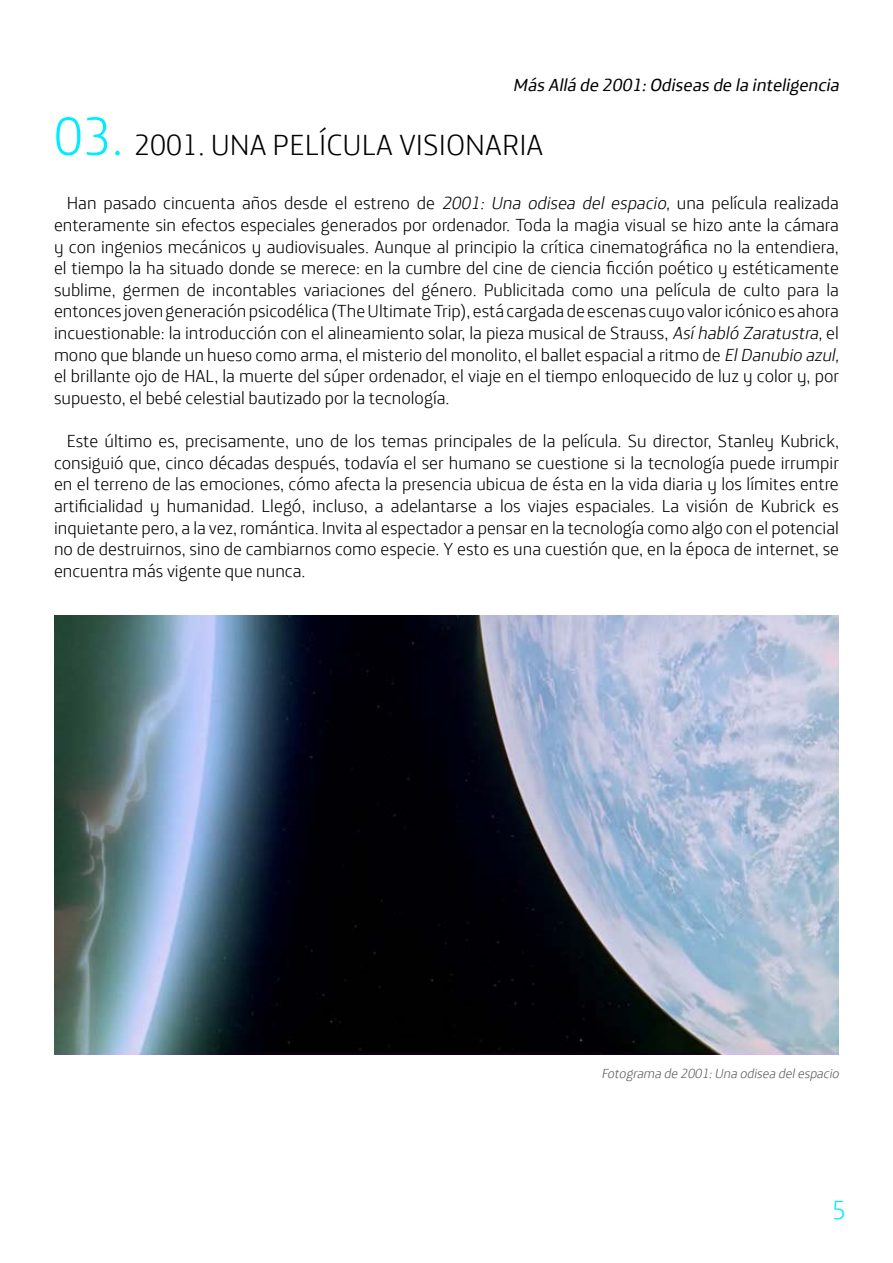
<style>
.page{position:relative;width:893px;height:1263px;background:#fff}
.page>*{position:absolute;margin:0;border:0;box-sizing:border-box;transform-origin:0 0}
.t1{font:300 30px "Telefonica";color:#000}
.t2{font:300 27px "Telefonica";color:#00edff}
.t3{font:300 18px/21.6px "Telefonica";color:#000}
.t4{font:italic 18px "Telefonica";color:#000}
.t5{font:italic 300 13.5px "Telefonica";color:#595959}
.s1{font-size:54px;color:#00edff}
.s2{font-style:italic}
</style>
<div class="page">
<img style="left:54px;top:615px;width:785px;height:439px">
<p class="t4" style="left:513px;top:69px;width:332px">MásAllá de 2001:Odiseasde la inteligencia</p>
<h1 class="t1" style="left:54px;top:118px;width:491px"><span class="s1">03.</span> 2001. UNA PELÍCULA VISIONARIA</h1>
<p class="t3" style="left:54px;top:190px;width:791px;text-indent:13px">Han pasado cincuenta años desde el estreno de <span class="s2">2001: Una odisea del espacio,</span> una película realizada enteramente sin efectos especiales generados por ordenador. Toda la magia visual se hizo ante la cámara y con ingenios mecánicos y audiovisuales. Aunque al principio la crítica cinematográfica no la entendiera, el tiempo la ha situado donde se merece: en la cumbre del cine de ciencia ficción poético y estéticamente sublime, germen de incontables variaciones del género. Publicitada como una película de culto para la entonces joven generación psicodélica (The Ultimate Trip), está cargada de escenas cuyo valor icónico es ahora incuestionable: la introducción con el alineamiento solar, la pieza musical de Strauss, <span class="s2">Asíhabló Zaratustra,</span>el mono que blande un hueso como arma, el misterio del monolito, el ballet espacial a ritmo de <span class="s2">ElDanubio azul, </span>el brillante ojo de HAL, la muerte del súper ordenador, el viaje en el tiempo enloquecido de luz y color y, por supuesto, el bebé celestial bautizado por la tecnología.</p>
<p class="t3" style="left:54px;top:427px;width:787px;text-align:justify;text-indent:13px">Este último es, precisamente, uno de los temas principales de la película. Su director, Stanley Kubrick, consiguió que, cinco décadas después, todavía el ser humano se cuestione si la tecnología puede irrumpir en el terreno de las emociones, cómo afecta la presencia ubicua de ésta en la vida diaria y los límites entre artificialidad y humanidad. Llegó, incluso, a adelantarse a los viajes espaciales. La visión de Kubrick es inquietante pero, a la vez, romántica. Invita al espectador a pensar en la tecnología como algo con el potencial no de destruirnos, sino de cambiarnos como especie. Y esto es una cuestión que, en la época de internet, se encuentra más vigente que nunca.</p>
<p class="t5" style="left:602px;top:1062px;width:242px">Fotograma de 2001:Una odisea delespacio</p>
<h2 class="t2" style="left:832px;top:1186px;width:16px">5</h2>
</div>
